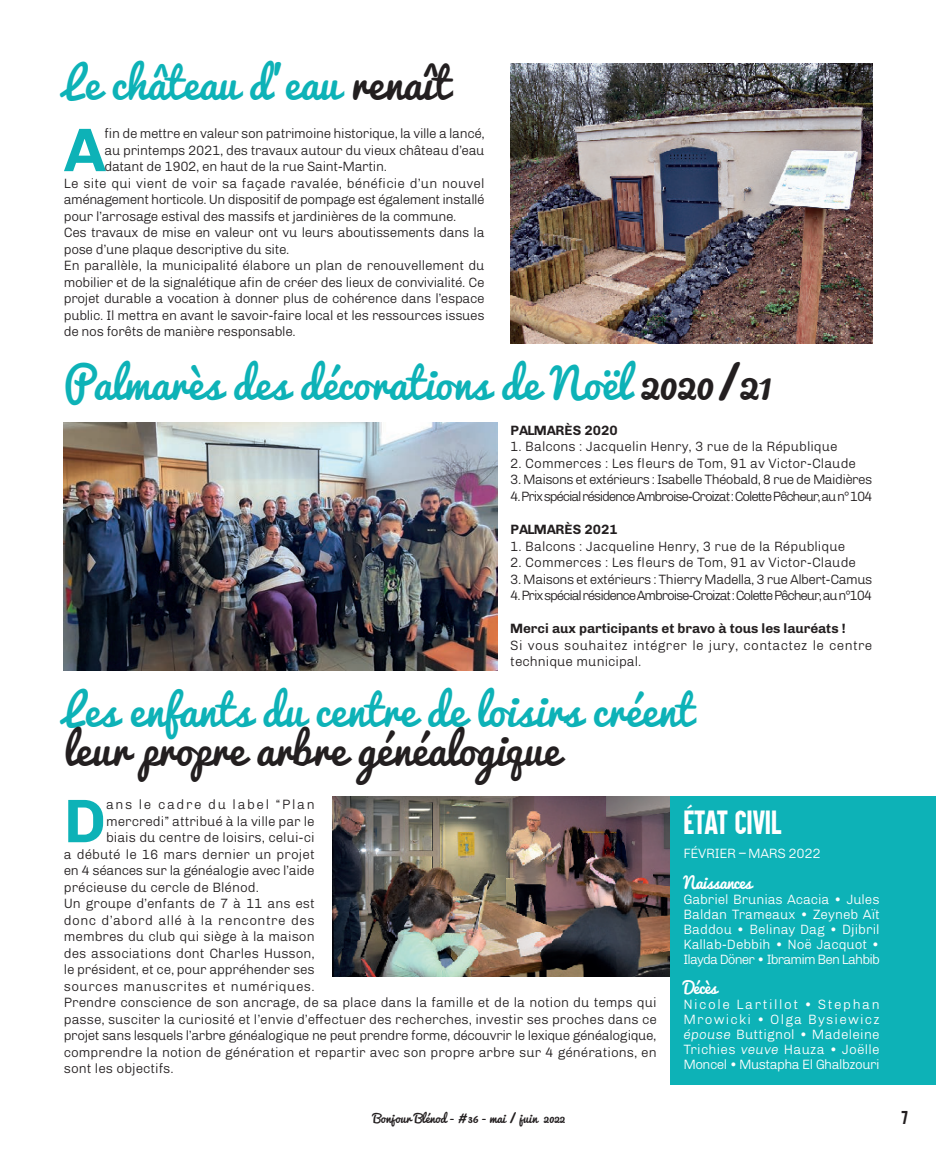
<style>
.page{position:relative;width:936px;height:1149px;background:#fff}
.page>*{position:absolute;margin:0;border:0;box-sizing:border-box;transform-origin:0 0}
.t1{font:700 61.65px "Chivo";color:#0db2b7}
.t2{font:42px "Pacifico";color:#0db2b7}
.t3{font:42px "Pacifico";color:#231f20}
.t4{font:27px "Aku&Kamu";letter-spacing:-.01em;color:#fff}
.t5{font:16.5px "Pacifico";letter-spacing:-.03em;color:#fff}
.t6{font:15px "Aku&Kamu";color:#231f20}
.t7{font:300 13.5px "Chivo";letter-spacing:-.025em;color:#231f20}
.t8{font:300 13.5px "Chivo";color:#231f20}
.t9{font:300 13.5px/15px "Chivo";letter-spacing:-.03em;color:#fff;text-align:justify}
.t10{font:300 13.5px/16.5px "Chivo";letter-spacing:-.09em;color:#231f20}
.t11{font:300 13.5px/16.5px "Chivo";letter-spacing:-.085em;color:#231f20}
.t12{font:700 13.5px "Chivo";color:#231f20}
.t13{font:300 13.5px/16.5px "Chivo";letter-spacing:.02em;color:#231f20}
.t14{font:300 13.5px "Chivo";letter-spacing:.01em;color:#231f20}
.t15{font:300 13.5px "Chivo";letter-spacing:.03em;color:#231f20}
.t16{font:300 13.5px "Chivo";letter-spacing:-.005em;color:#231f20}
.t17{font:300 13.5px "Chivo";letter-spacing:.005em;color:#231f20}
.t18{font:300 13.5px "Chivo";letter-spacing:.035em;color:#231f20}
.t19{font:300 13.5px "Chivo";letter-spacing:.12em;color:#231f20}
.t20{font:12px "Pacifico";color:#231f20}
.s1{color:#231f20}
.s2{font-style:italic}
</style>
<div class="page">
<div style="left:669px;top:796px;width:266px;height:288px;background:#0db2b7"></div>
<img style="left:333px;top:796px;width:336px;height:179px">
<img style="left:510px;top:64px;width:362px;height:279px">
<img style="left:64px;top:422px;width:433px;height:248px">
<h2 class="t2" style="left:64px;top:61px;width:387px">Le château d’eau <span class="s1">renaît</span></h2>
<h1 class="t1" style="left:64px;top:127px;width:44px">A</h1>
<p class="t7" style="left:104px;top:128px;width:381px">fin de mettre en valeur son patrimoine historique, la ville a lancé,</p>
<p class="t7" style="left:104px;top:145px;width:381px">au printemps 2021, des travaux autour du vieux château d’eau</p>
<p class="t7" style="left:104px;top:161px;width:284px">datant de 1902, en haut de la rue Saint-Martin.</p>
<p class="t14" style="left:64px;top:178px;width:422px">Le site qui vient de voir sa façade ravalée, bénéficie d’un nouvel</p>
<p class="t7" style="left:64px;top:194px;width:422px">aménagement horticole. Un dispositif de pompage est également installé</p>
<p class="t7" style="left:64px;top:211px;width:394px">pour l’arrosage estival des massifs et jardinières de la commune.</p>
<p class="t7" style="left:64px;top:227px;width:422px">Ces travaux de mise en valeur ont vu leurs aboutissements dans la</p>
<p class="t7" style="left:64px;top:244px;width:227px">pose d’une plaque descriptive du site.</p>
<p class="t7" style="left:64px;top:260px;width:422px">En parallèle, la municipalité élabore un plan de renouvellement du</p>
<p class="t7" style="left:64px;top:277px;width:422px">mobilier et de la signalétique afin de créer des lieux de convivialité. Ce</p>
<p class="t7" style="left:64px;top:293px;width:422px">projet durable a vocation à donner plus de cohérence dans l’espace</p>
<p class="t7" style="left:64px;top:310px;width:422px">public. Il mettra en avant le savoir-faire local et les ressources issues</p>
<p class="t7" style="left:64px;top:326px;width:233px">de nos forêts de manière responsable.</p>
<h2 class="t2" style="left:64px;top:361px;width:710px">Palmarès des décorations de Noël <span class="s1">2020/21</span></h2>
<p class="t12" style="left:510px;top:425px;width:109px">PALMARÈS 2020</p>
<p class="t8" style="left:510px;top:441px;width:329px">1. Balcons : Jacquelin Henry, 3 rue de la République</p>
<p class="t8" style="left:510px;top:458px;width:347px">2. Commerces : Les fleurs de Tom, 91 av Victor-Claude</p>
<p class="t10" style="left:510px;top:472px;width:363px">3. Maisons et extérieurs : Isabelle Théobald, 8 rue de Maidières<br>4.Prix spécial résidence Ambroise-Croizat :Colette Pêcheur,au n° 104</p>
<p class="t12" style="left:510px;top:524px;width:109px">PALMARÈS 2021</p>
<p class="t8" style="left:510px;top:540px;width:336px">1. Balcons : Jacqueline Henry, 3 rue de la République</p>
<p class="t8" style="left:510px;top:557px;width:347px">2. Commerces : Les fleurs de Tom, 91 av Victor-Claude</p>
<p class="t11" style="left:510px;top:571px;width:363px">3. Maisons et extérieurs : Thierry Madella, 3 rue Albert-Camus<br>4.Prix spécial résidence Ambroise-Croizat :Colette Pêcheur,au n°104</p>
<p class="t12" style="left:510px;top:623px;width:337px">Merci aux participants et bravo à tous les lauréats !</p>
<p class="t13" style="left:510px;top:637px;width:363px">Si vous souhaitez intégrer le jury, contactez le centre technique municipal.</p>
<h2 class="t2" style="left:64px;top:688px;width:631px">Les enfants du centre de loisirs créent</h2>
<h2 class="t3" style="left:64px;top:727px;width:497px">leur propre arbre généalogique</h2>
<h1 class="t1" style="left:64px;top:797px;width:44px">D</h1>
<p class="t19" style="left:106px;top:799px;width:210px">ans le cadre du label “Plan</p>
<p class="t16" style="left:106px;top:815px;width:210px">mercredi” attribué à la ville par le</p>
<p class="t8" style="left:106px;top:832px;width:210px">biais du centre de loisirs, celui-ci</p>
<p class="t17" style="left:64px;top:848px;width:252px">a débuté le 16 mars dernier un projet</p>
<p class="t7" style="left:64px;top:865px;width:252px">en 4 séances sur la généalogie avec l’aide</p>
<p class="t8" style="left:64px;top:881px;width:197px">précieuse du cercle de Blénod.</p>
<p class="t8" style="left:64px;top:898px;width:252px">Un groupe d’enfants de 7 à 11 ans est</p>
<p class="t18" style="left:64px;top:914px;width:252px">donc d’abord allé à la rencontre des</p>
<p class="t8" style="left:64px;top:931px;width:252px">membres du club qui siège à la maison</p>
<p class="t8" style="left:64px;top:947px;width:252px">des associations dont Charles Husson,</p>
<p class="t7" style="left:64px;top:964px;width:252px">le président, et ce, pour appréhender ses</p>
<p class="t15" style="left:64px;top:980px;width:252px">sources manuscrites et numériques.</p>
<p class="t8" style="left:64px;top:997px;width:594px">Prendre conscience de son ancrage, de sa place dans la famille et de la notion du temps qui</p>
<p class="t8" style="left:64px;top:1013px;width:594px">passe, susciter la curiosité et l’envie d’effectuer des recherches, investir ses proches dans ce</p>
<p class="t7" style="left:64px;top:1030px;width:594px">projet sans lesquels l’arbre généalogique ne peut prendre forme, découvrir le lexique généalogique,</p>
<p class="t8" style="left:64px;top:1046px;width:594px">comprendre la notion de génération et repartir avec son propre arbre sur 4 générations, en</p>
<p class="t8" style="left:64px;top:1063px;width:111px">sont les objectifs.</p>
<h3 class="t4" style="left:683px;top:808px;width:100px">ÉTAT CIVIL</h3>
<p class="t9" style="left:683px;top:847px;width:139px">FÉVRIER – MARS 2022</p>
<p class="t5" style="left:683px;top:873px;width:70px">Naissances</p>
<p class="t9" style="left:683px;top:892px;width:198px">Gabriel Brunias Acacia • Jules Baldan Trameaux • Zeyneb Aït Baddou • Belinay Dag • Djibril Kallab-Debbih • Noë Jacquot • Ilayda Döner • Ibramim Ben Lahbib</p>
<p class="t5" style="left:683px;top:978px;width:35px">Décès</p>
<p class="t9" style="left:683px;top:997px;width:198px">Nicole Lartillot • Stephan Mrowicki • Olga Bysiewicz <span class="s2">épouse</span> Buttignol • Madeleine Trichies <span class="s2">veuve</span> Hauza • Joëlle Moncel • Mustapha El Ghalbzouri</p>
<p class="t20" style="left:373px;top:1111px;width:193px">Bonjour Blénod - # 36 - mai / juin 2022</p>
<p class="t6" style="left:901px;top:1109px;width:8px">7</p>
</div>
